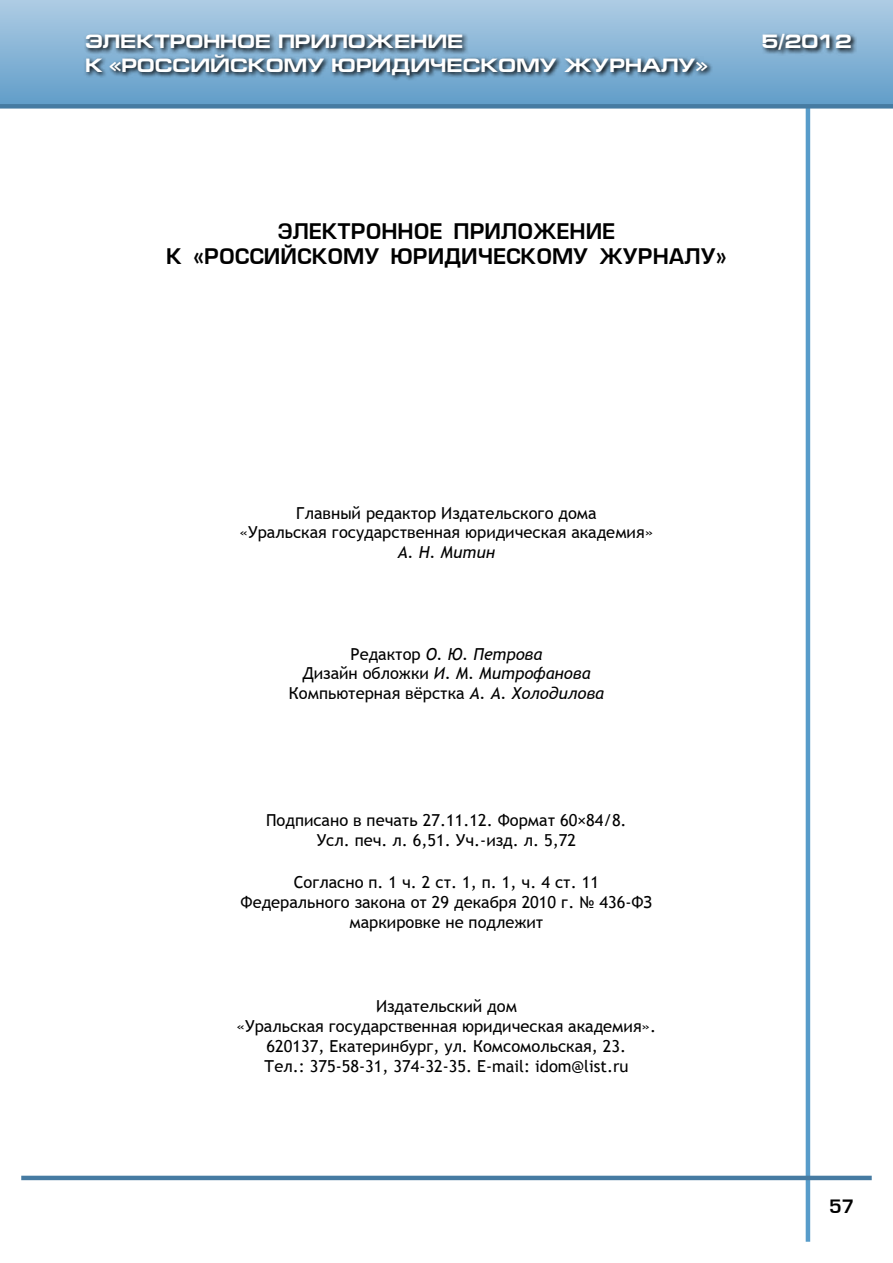
<style>
.page{position:relative;width:893px;height:1263px;background:#fff}
.page>*{position:absolute;margin:0;border:0;box-sizing:border-box;transform-origin:0 0}
.t1{font:21px "Europe Demi Normal";color:#000}
.t2{font:700 19.5px "Europe Ext";color:#fff}
.t3{font:18px "Europe Demi Normal";color:#000}
.t4{font:16.5px/19.8px "Trebuchet MS";color:#000;text-align:center}
.t5{font:italic 16.5px "Trebuchet MS";color:#000}
.s1{font-style:italic}
</style>
<div class="page">
<hr style="left:806px;top:91px;width:4px;height:1151px;background:#589cca">
<hr style="left:21px;top:1176px;width:851px;height:4px;background:#467ba2">
<div style="left:0;top:0;width:893px;height:106px;background:linear-gradient(to bottom,#aecce4,#619dc9)"></div>
<div style="left:0;top:104px;width:893px;height:5px;background:#467ba2"></div>
<svg style="left:84px;top:31px;width:773px;height:50px;background:#6b91ad"></svg>
<p class="t2" style="left:85px;top:31px;width:380px">ЭЛЕКТРОННОЕ ПРИЛОЖЕНИЕ</p>
<p class="t2" style="left:761px;top:31px;width:92px">5/2012</p>
<p class="t2" style="left:85px;top:54px;width:624px">К «РОССИЙСКОМУ ЮРИДИЧЕСКОМУ ЖУРНАЛУ»</p>
<p class="t1" style="left:278px;top:219px;width:47px">Электронное</p>
<p class="t1" style="left:454px;top:219px;width:16px">при</p>
<p class="t1" style="left:501px;top:219px;width:34px">ложение</p>
<p class="t1" style="left:166px;top:245px;width:70px">к «Российскому</p>
<p class="t1" style="left:391px;top:245px;width:18px">юридическому</p>
<p class="t1" style="left:599px;top:245px;width:18px">журна</p>
<p class="t1" style="left:684px;top:245px;width:44px">лу»</p>
<p class="t4" style="left:240px;top:503px;width:415px">Главный редактор Издательского дома<br>«Уральская государственная юридическая академия»</p>
<p class="t5" style="left:398px;top:542px;width:99px">А. Н. Митин</p>
<p class="t4" style="left:289px;top:644px;width:317px">Редактор <span class="s1">О. Ю. Петрова<br></span>Дизайн обложки <span class="s1">И. М. Митрофанова<br></span>Компьютерная вёрстка <span class="s1">А. А. Холодилова</span></p>
<p class="t4" style="left:266px;top:810px;width:362px">Подписано в печать 27.11.12. Формат 60×84/8.<br>Усл. печ. л. 6,51. Уч.-изд. л. 5,72</p>
<p class="t4" style="left:241px;top:873px;width:413px">Согласно п. 1 ч. 2 ст. 1, п. 1, ч. 4 ст. 11<br>Федерального закона от 29 декабря 2010 г. № 436-ФЗ маркировке не подлежит</p>
<p class="t4" style="left:237px;top:997px;width:421px">Издательский дом<br>«Уральская государственная юридическая академия».<br>620137, Екатеринбург, ул. Комсомольская, 23.<br>Тел.: 375-58-31, 374-32-35. E-mail: idom@list.ru</p>
<p class="t3" style="left:829px;top:1196px;width:27px">57</p>
</div>
